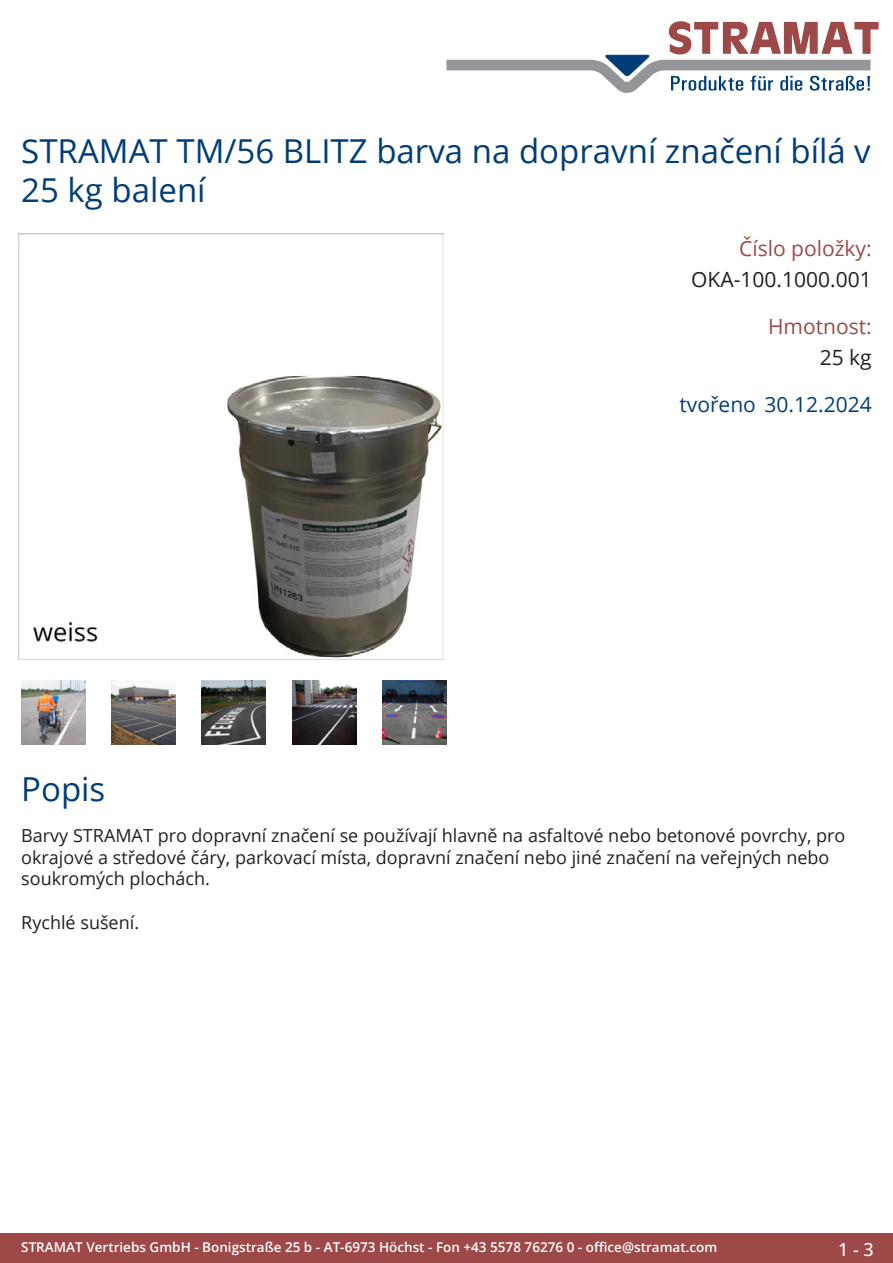
<style>
.page{position:relative;width:893px;height:1263px;background:#fff}
.page>*{position:absolute;margin:0;border:0;box-sizing:border-box;transform-origin:0 0}
.Produkttitel{font:33px/39.6px "Open Sans";color:#003d78}
.TechDaten_Überschrif{font:21px "Open Sans";color:#9c4948}
.TechDaten_Inhalt{font:21px "Open Sans";color:#231f20}
.Erstellungsdatum{font:21px "Open Sans";color:#003d78}
.Beschreibung_Text{font:18px/21.6px "Open Sans";color:#231f20}
.t1{font:500 18px "Open Sans";color:#fff}
.t2{font:600 13.5px "Open Sans";color:#fff}
</style>
<div class="page">
<div style="left:0;top:1233px;width:893px;height:30px;background:#9c4948"></div>
<svg style="left:446px;top:21px;width:433px;height:72px"></svg>
<img style="left:18px;top:234px;width:425px;height:425px">
<img style="left:21px;top:680px;width:64px;height:64px">
<img style="left:112px;top:680px;width:63px;height:64px">
<img style="left:202px;top:680px;width:64px;height:64px">
<img style="left:292px;top:680px;width:64px;height:64px">
<img style="left:383px;top:680px;width:63px;height:64px">
<p class="Produkttitel" style="left:21px;top:130px;width:851px">STRAMAT TM/56 BLITZ barva na dopravní značení bílá v<br>25 kg balení</p>
<p class="TechDaten_Überschrif" style="left:739px;top:234px;width:134px">Číslo položky:</p>
<p class="TechDaten_Inhalt" style="left:691px;top:265px;width:182px">OKA-100.1000.001</p>
<p class="TechDaten_Überschrif" style="left:768px;top:312px;width:105px">Hmotnost:</p>
<p class="TechDaten_Inhalt" style="left:820px;top:343px;width:54px">25 kg</p>
<p class="Erstellungsdatum" style="left:679px;top:390px;width:194px">tvořeno 30.12.2024</p>
<p class="Produkttitel" style="left:21px;top:768px;width:86px">Popis</p>
<p class="Beschreibung_Text" style="left:21px;top:824px;width:826px">Barvy STRAMAT pro dopravní značení se používají hlavně na asfaltové nebo betonové povrchy, pro okrajové a středové čáry, parkovací místa, dopravní značení nebo jiné značení na veřejných nebo soukromých plochách.</p>
<p class="Beschreibung_Text" style="left:21px;top:911px;width:119px">Rychlé sušení.</p>
<p class="t2" style="left:21px;top:1238px;width:698px">STRAMAT Vertriebs GmbH - Bonigstraße 25 b - AT-6973 Höchst - Fon +43 5578 76276 0 - office@stramat.com</p>
<p class="t1" style="left:838px;top:1237px;width:37px">1 - 3</p>
</div>
